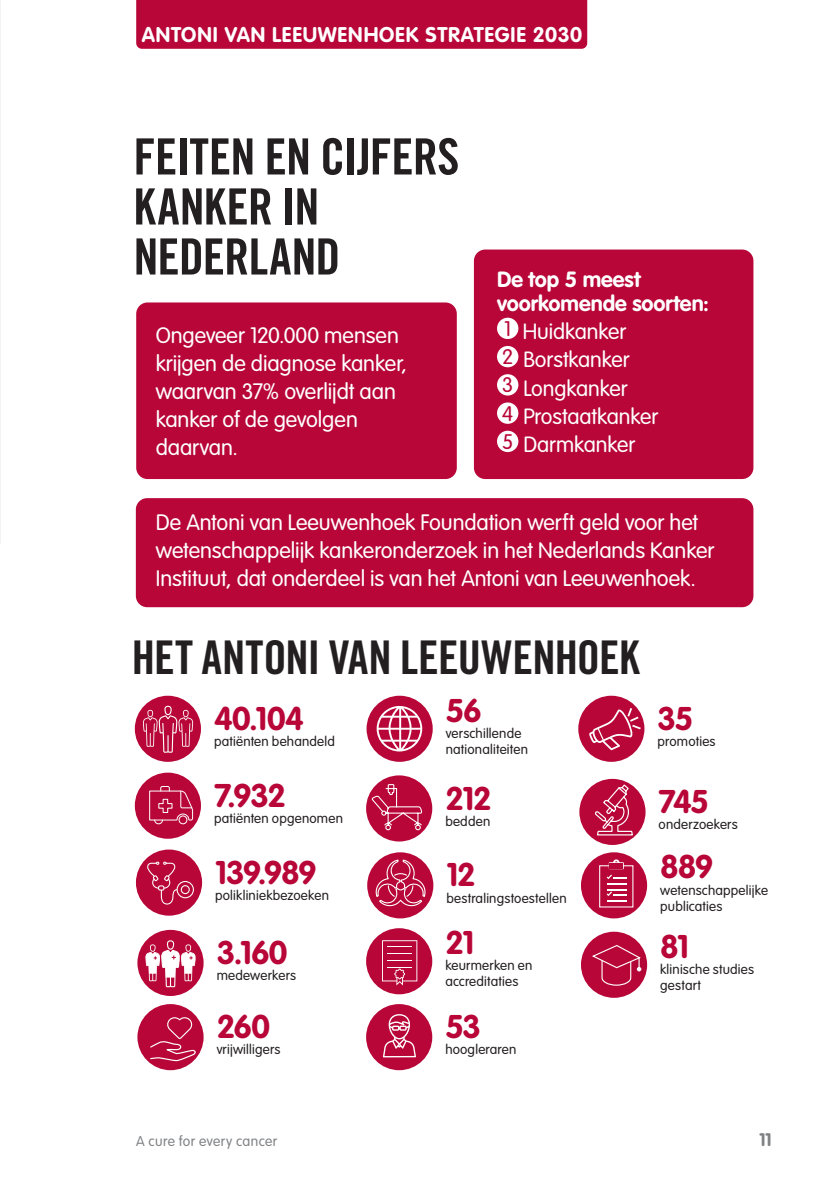
<style>
.page{position:relative;width:840px;height:1191px;background:#fff}
.page>*{position:absolute;margin:0;border:0;box-sizing:border-box;transform-origin:0 0}
.hoofdstuk_titel{font:50px/50px "Trade Gothic LT Std Bd Cn 20";letter-spacing:-.015em;color:#231f20}
.hoofdstuk_titel-2{font:46.4px "Trade Gothic LT Std Bd Cn 20";letter-spacing:-.015em;color:#231f20}
.par{font:700 32.4px "VAG Rounded";letter-spacing:-.04em;color:#b70637}
.par-2{font:300 22px/28px "VAG Rounded";letter-spacing:-.005em;color:#fff}
.par-3{font:300 21.8px "VAG Rounded";letter-spacing:-.005em;color:#fff}
.par-4{font:700 21.8px/24px "VAG Rounded";color:#fff}
.t1{font:700 21px "VAG Rounded Std";letter-spacing:.035em;color:#fff}
.t2{font:300 20.8px "VAG Rounded";color:#b70637}
.par-5{font:700 18px "VAG Rounded";color:#808285}
.par-6{font:300 14px "VAG Rounded";letter-spacing:.03em;color:#808285}
.par-7{font:300 13.4px/16px "VAG Rounded";letter-spacing:.015em;color:#231f20}
</style>
<div class="page">
<div style="left:135px;top:695px;width:66px;height:67px;background:#b70637;border-radius:50%"></div>
<div style="left:135px;top:772px;width:66px;height:66px;background:#b70637;border-radius:50%"></div>
<svg style="left:149px;top:786px;width:44px;height:39px"></svg>
<div style="left:136px;top:849px;width:66px;height:66px;background:#b70637;border-radius:50%"></div>
<svg style="left:147px;top:861px;width:47px;height:43px"></svg>
<div style="left:473px;top:249px;width:280px;height:230px;background:#b70637;border-radius:11px"></div>
<div style="left:496px;top:318px;width:22px;height:21px;background:#fff;border-radius:50%"></div>
<div style="left:496px;top:346px;width:22px;height:21px;background:#fff;border-radius:50%"></div>
<div style="left:496px;top:374px;width:22px;height:21px;background:#fff;border-radius:50%"></div>
<div style="left:496px;top:402px;width:22px;height:22px;background:#fff;border-radius:50%"></div>
<div style="left:496px;top:431px;width:22px;height:21px;background:#fff;border-radius:50%"></div>
<div style="left:137px;top:930px;width:66px;height:66px;background:#b70637;border-radius:50%"></div>
<div style="left:179px;top:946px;width:23px;height:23px;background:#231f20;opacity:.5"></div>
<svg style="left:145px;top:940px;width:50px;height:47px"></svg>
<div style="left:579px;top:779px;width:66px;height:66px;background:#b70637;border-radius:50%"></div>
<svg style="left:593px;top:783px;width:40px;height:53px"></svg>
<div style="left:366px;top:775px;width:66px;height:66px;background:#b70637;border-radius:50%"></div>
<svg style="left:371px;top:783px;width:51px;height:48px"></svg>
<div style="left:367px;top:852px;width:66px;height:66px;background:#b70637;border-radius:50%"></div>
<svg style="left:374px;top:858px;width:52px;height:50px"></svg>
<div style="left:137px;top:1004px;width:66px;height:66px;background:#b70637;border-radius:50%"></div>
<svg style="left:150px;top:1015px;width:48px;height:46px"></svg>
<div style="left:580px;top:931px;width:66px;height:66px;background:#b70637;border-radius:50%"></div>
<svg style="left:592px;top:943px;width:56px;height:44px"></svg>
<div style="left:366px;top:695px;width:66px;height:67px;background:#b70637;border-radius:50%"></div>
<svg style="left:376px;top:706px;width:46px;height:45px"></svg>
<div style="left:366px;top:928px;width:66px;height:66px;background:#b70637;border-radius:50%"></div>
<svg style="left:382px;top:940px;width:35px;height:45px"></svg>
<div style="left:578px;top:695px;width:66px;height:67px;background:#b70637;border-radius:50%"></div>
<svg style="left:589px;top:708px;width:51px;height:42px"></svg>
<div style="left:580px;top:852px;width:66px;height:66px;background:#b70637;border-radius:50%"></div>
<svg style="left:606px;top:859px;width:20px;height:42px"></svg>
<div style="left:599px;top:865px;width:34px;height:42px;border:1px solid #fff"></div>
<div style="left:609px;top:863px;width:13px;height:5px;background:#b70637"></div>
<div style="left:366px;top:1004px;width:66px;height:66px;background:#b70637;border-radius:50%"></div>
<svg style="left:383px;top:1014px;width:33px;height:43px"></svg>
<svg style="left:143px;top:705px;width:50px;height:47px"></svg>
<div style="left:136px;top:302px;width:320px;height:177px;background:#b70637;border-radius:11px"></div>
<div style="left:136px;top:498px;width:617px;height:109px;background:#b70637;border-radius:11px"></div>
<div style="left:136px;top:0;width:451px;height:49px;background:#b70637"></div>
<p class="t1" style="left:142px;top:22px;width:441px">ANTONI VAN LEEUWENHOEK STRATEGIE 2030</p>
<p class="hoofdstuk_titel" style="left:133px;top:131px;width:327px">FEITEN EN CIJFERS<br>KANKER IN<br>NEDERLAND</p>
<p class="par-2" style="left:156px;top:321px;width:253px">Ongeveer 120.000 mensen krijgen de diagnose kanker, waarvan 37% overlijdt aan kanker of de gevolgen daarvan.</p>
<p class="par-4" style="left:496px;top:267px;width:213px">De top 5 meest voorkomende soorten:</p>
<p class="t2" style="left:503px;top:317px;width:9px">1</p>
<p class="par-3" style="left:522px;top:319px;width:105px">Huidkanker</p>
<p class="t2" style="left:502px;top:345px;width:13px">2</p>
<p class="par-3" style="left:523px;top:347px;width:108px">Borstkanker</p>
<p class="t2" style="left:502px;top:373px;width:13px">3</p>
<p class="par-3" style="left:523px;top:375px;width:106px">Longkanker</p>
<p class="t2" style="left:502px;top:401px;width:13px">4</p>
<p class="par-3" style="left:523px;top:404px;width:136px">Prostaatkanker</p>
<p class="t2" style="left:502px;top:430px;width:13px">5</p>
<p class="par-3" style="left:523px;top:432px;width:113px">Darmkanker</p>
<p class="par-2" style="left:156px;top:508px;width:559px">De Antoni van Leeuwenhoek Foundation werft geld voor het wetenschappelijk kankeronderzoek in het Nederlands Kanker<br>Instituut, dat onderdeel is van het Antoni van Leeuwenhoek.</p>
<p class="hoofdstuk_titel-2" style="left:132px;top:629px;width:509px">HET ANTONI VAN LEEUWENHOEK</p>
<p class="par" style="left:214px;top:699px;width:91px">40.104</p>
<p class="par-7" style="left:214px;top:733px;width:122px">patiënten behandeld</p>
<p class="par" style="left:214px;top:776px;width:73px">7.932</p>
<p class="par-7" style="left:214px;top:810px;width:130px">patiënten opgenomen</p>
<p class="par" style="left:215px;top:853px;width:103px">139.989</p>
<p class="par-7" style="left:215px;top:887px;width:115px">polikliniekbezoeken</p>
<p class="par" style="left:216px;top:933px;width:72px">3.160</p>
<p class="par-7" style="left:216px;top:967px;width:81px">medewerkers</p>
<p class="par" style="left:216px;top:1007px;width:55px">260</p>
<p class="par-7" style="left:216px;top:1041px;width:65px">vrijwilligers</p>
<p class="par" style="left:445px;top:691px;width:37px">56</p>
<p class="par-7" style="left:445px;top:725px;width:84px">verschillende nationaliteiten</p>
<p class="par" style="left:445px;top:779px;width:48px">212</p>
<p class="par-7" style="left:445px;top:813px;width:46px">bedden</p>
<p class="par" style="left:446px;top:856px;width:31px">12</p>
<p class="par-7" style="left:446px;top:889px;width:122px">bestralingstoestellen</p>
<p class="par" style="left:445px;top:924px;width:30px">21</p>
<p class="par-7" style="left:445px;top:957px;width:89px">keurmerken en accreditaties</p>
<p class="par" style="left:445px;top:1007px;width:37px">53</p>
<p class="par-7" style="left:445px;top:1041px;width:72px">hoogleraren</p>
<p class="par" style="left:657px;top:699px;width:37px">35</p>
<p class="par-7" style="left:657px;top:733px;width:59px">promoties</p>
<p class="par" style="left:658px;top:782px;width:52px">745</p>
<p class="par-7" style="left:658px;top:816px;width:81px">onderzoekers</p>
<p class="par" style="left:659px;top:848px;width:55px">889</p>
<p class="par-7" style="left:659px;top:881px;width:109px">wetenschappelijke publicaties</p>
<p class="par" style="left:659px;top:927px;width:30px">81</p>
<p class="par-7" style="left:659px;top:961px;width:95px">klinische studies gestart</p>
<p class="par-6" style="left:136px;top:1133px;width:143px">A cure for every cancer</p>
<p class="par-5" style="left:758px;top:1129px;width:14px">11</p>
</div>
